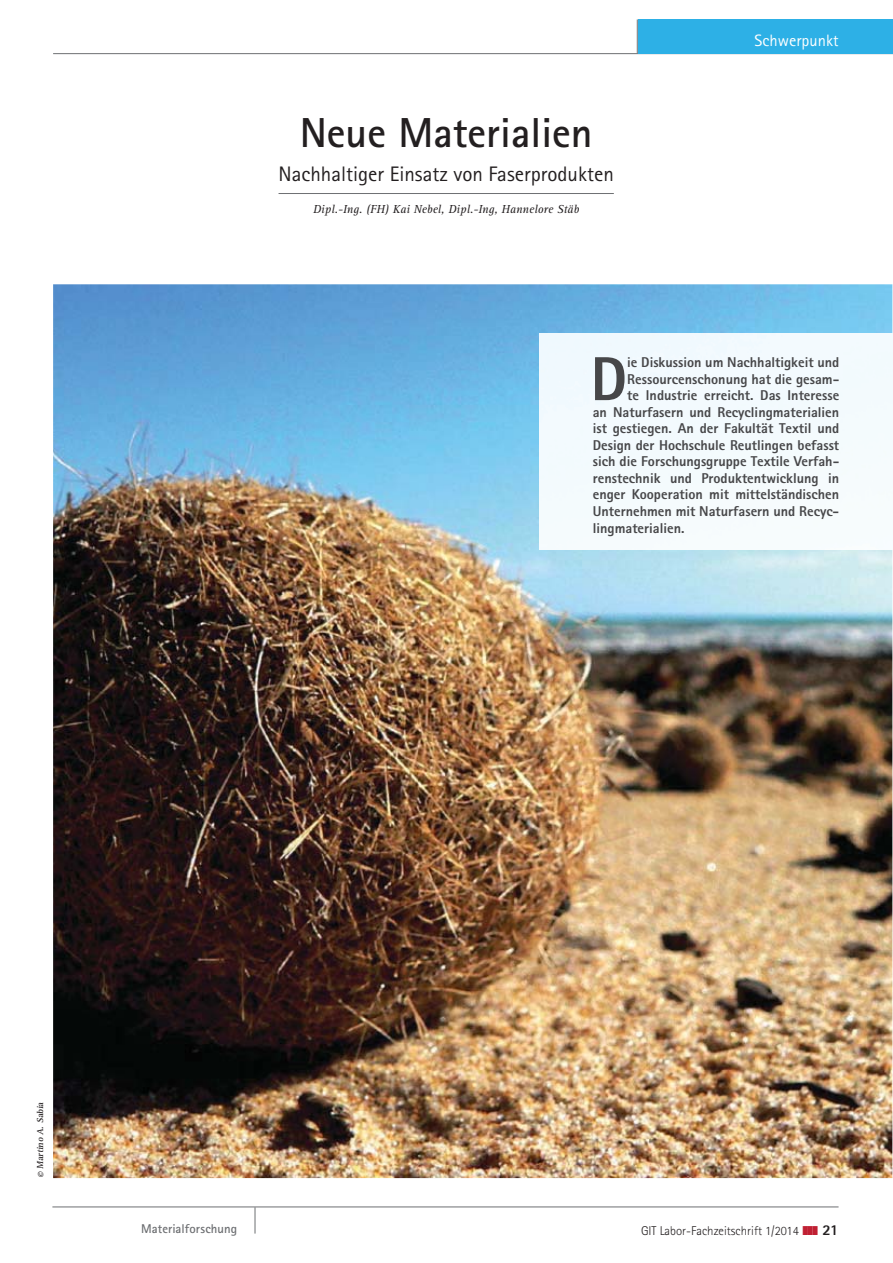
<style>
.page{position:relative;width:893px;height:1263px;background:#fff}
.page>*{position:absolute;margin:0;border:0;box-sizing:border-box;transform-origin:0 0}
.t1{font:800 62.25px "Rotis Sans Serif Std";color:#474749}
.t2{font:700 42px "Rotis Sans Serif Std";color:#231f20}
.t3{font:21px "Rotis Sans Serif Std";color:#231f20}
.t4{font:16.5px "Rotis Sans Serif Std";color:#fff}
.t5{font:800 14.25px "Rotis Sans Serif Std";color:#474749}
.t6{font:300 12.75px "Rotis Sans Serif Std";color:#231f20}
.t7{font:700 12.75px "Rotis Sans Serif Std";letter-spacing:.005em;color:#6d6f72}
.t8{font:italic 12px "Rotis Serif Std";letter-spacing:.005em;color:#231f20}
.t9{font:700 9px "Rotis Serif Std";color:#231f20}
.s1{font-size:12px}
.s2{color:#c02033}
.s3{font-weight:800;font-size:15px}
</style>
<div class="page">
<hr style="left:278px;top:193px;width:336px;height:1px;background:#6d6f72">
<img style="left:53px;top:284px;width:839px;height:894px">
<div style="left:540px;top:334px;width:352px;height:215px;background:#f3fafd"></div>
<hr style="left:53px;top:53px;width:839px;height:1px;background:#6d6f72">
<hr style="left:637px;top:19px;width:1px;height:34px;background:#6d6f72">
<hr style="left:52px;top:1207px;width:786px;height:1px;background:#6d6f72">
<svg style="left:255px;top:1207px;width:1px;height:27px"></svg>
<div style="left:638px;top:19px;width:254px;height:35px;background:#2db0e6"></div>
<h2 class="t2" style="left:300px;top:117px;width:294px">Neue Materialien</h2>
<h3 class="t3" style="left:278px;top:166px;width:337px">Nachhaltiger Einsatz von Faserprodukten</h3>
<p class="t8" style="left:313px;top:204px;width:268px">Dipl.-Ing. (FH) Kai Nebel, Dipl.-Ing, Hannelore Stäb</p>
<p class="t4" style="left:754px;top:34px;width:85px">Schwerpunkt</p>
<h1 class="t1" style="left:590px;top:356px;width:38px">D</h1>
<p class="t5" style="left:627px;top:357px;width:213px">ie Diskussion um Nachhaltigkeit und</p>
<p class="t5" style="left:627px;top:373px;width:213px">Ressourcenschonung hat die gesam-</p>
<p class="t5" style="left:627px;top:390px;width:213px">te Industrie erreicht. Das Interesse</p>
<p class="t5" style="left:593px;top:406px;width:248px">an Naturfasern und Recyclingmaterialien</p>
<p class="t5" style="left:593px;top:423px;width:248px">ist gestiegen. An der Fakultät Textil und</p>
<p class="t5" style="left:593px;top:440px;width:248px">Design der Hochschule Reutlingen befasst</p>
<p class="t5" style="left:593px;top:456px;width:248px">sich die Forschungsgruppe Textile Verfah-</p>
<p class="t5" style="left:593px;top:473px;width:248px">renstechnik und Produktentwicklung in</p>
<p class="t5" style="left:593px;top:489px;width:248px">enger Kooperation mit mittelständischen</p>
<p class="t5" style="left:593px;top:506px;width:248px">Unternehmen mit Naturfasern und Recyc-</p>
<p class="t5" style="left:593px;top:522px;width:93px">lingmaterialien.</p>
<p class="t9" style="left:35px;top:1178px;width:77px;rotate:-90deg"><span class="s1">©</span> Martino A. Sabia</p>
<p class="t7" style="left:141px;top:1224px;width:98px">Materialforschung</p>
<p class="t6" style="left:641px;top:1226px;width:199px">GIT Labor-Fachzeitschrift 1/2014 <span class="s2">▪▪▪</span> <span class="s3">21</span></p>
</div>
